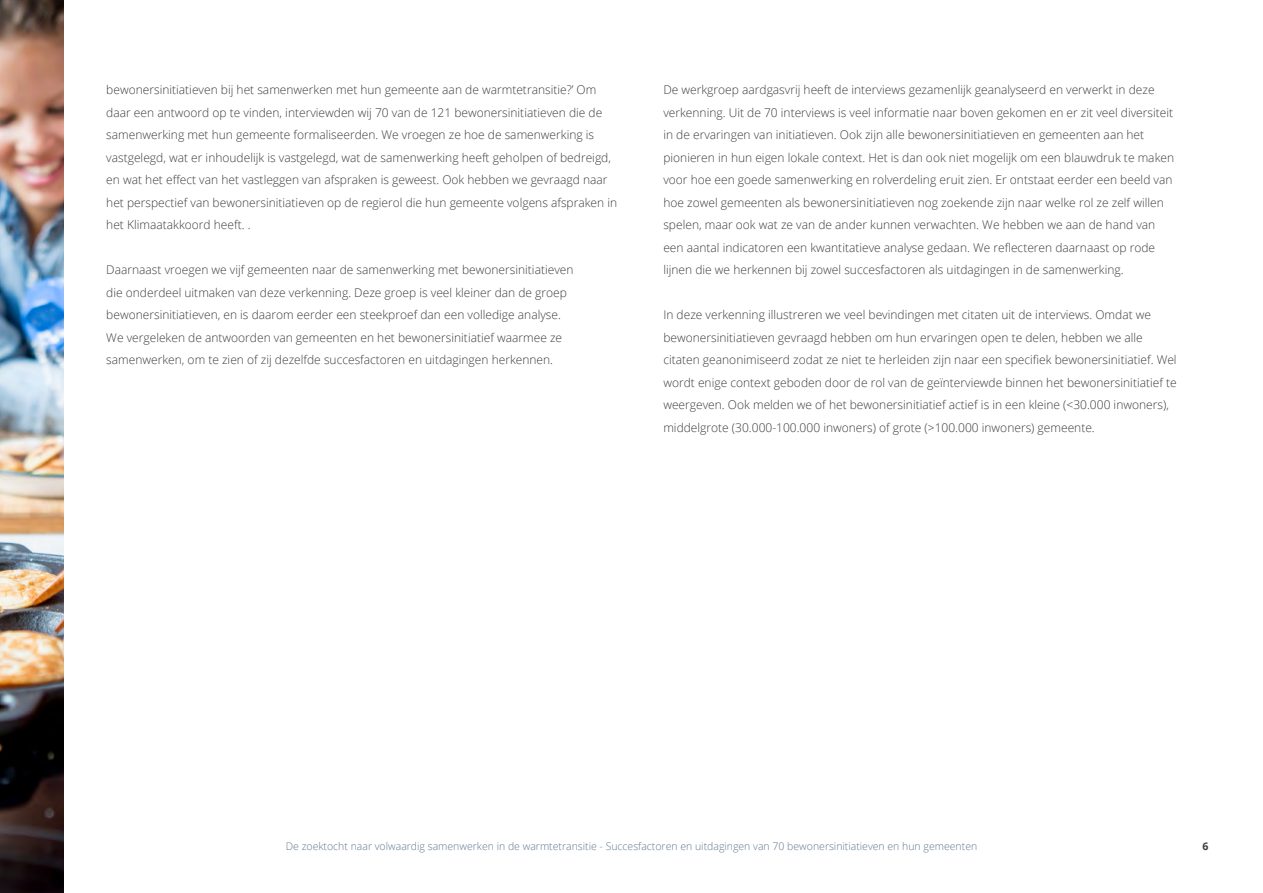
<style>
.page{position:relative;width:1263px;height:893px;background:#fff}
.page>*{position:absolute;margin:0;border:0;box-sizing:border-box;transform-origin:0 0}
.t1{font:300 12px/22.5px "Open Sans";color:#3c3c3b}
.t2{font:300 10.5px "Open Sans";color:#607790}
.t3{font:700 10.5px "Open Sans";color:#3c3c3b}
</style>
<div class="page">
<img style="left:0;top:0;width:64px;height:893px">
<p class="t1" style="left:106px;top:78px;width:512px">bewonersinitiatieven bij het samenwerken met hun gemeente aan de warmtetransitie?’ Om daar een antwoord op te vinden, interviewden wij 70 van de 121 bewonersinitiatieven die de samenwerking met hun gemeente formaliseerden. We vroegen ze hoe de samenwerking is vastgelegd, wat er inhoudelijk is vastgelegd, wat de samenwerking heeft geholpen of bedreigd, en wat het effect van het vastleggen van afspraken is geweest. Ook hebben we gevraagd naar het perspectief van bewonersinitiatieven op de regierol die hun gemeente volgens afspraken in het Klimaatakkoord heeft. .</p>
<p class="t1" style="left:106px;top:258px;width:469px">Daarnaast vroegen we vijf gemeenten naar de samenwerking met bewonersinitiatieven die onderdeel uitmaken van deze verkenning. Deze groep is veel kleiner dan de groep bewonersinitiatieven, en is daarom eerder een steekproef dan een volledige analyse.<br>We vergeleken de antwoorden van gemeenten en het bewonersinitiatief waarmee ze samenwerken, om te zien of zij dezelfde succesfactoren en uitdagingen herkennen.</p>
<p class="t1" style="left:663px;top:78px;width:512px">De werkgroep aardgasvrij heeft de interviews gezamenlijk geanalyseerd en verwerkt in deze verkenning. Uit de 70 interviews is veel informatie naar boven gekomen en er zit veel diversiteit in de ervaringen van initiatieven. Ook zijn alle bewonersinitiatieven en gemeenten aan het pionieren in hun eigen lokale context. Het is dan ook niet mogelijk om een blauwdruk te maken voor hoe een goede samenwerking en rolverdeling eruit zien. Er ontstaat eerder een beeld van hoe zowel gemeenten als bewonersinitiatieven nog zoekende zijn naar welke rol ze zelf willen spelen, maar ook wat ze van de ander kunnen verwachten. We hebben we aan de hand van een aantal indicatoren een kwantitatieve analyse gedaan. We reflecteren daarnaast op rode lijnen die we herkennen bij zowel succesfactoren als uitdagingen in de samenwerking.</p>
<p class="t1" style="left:663px;top:303px;width:515px">In deze verkenning illustreren we veel bevindingen met citaten uit de interviews. Omdat we bewonersinitiatieven gevraagd hebben om hun ervaringen open te delen, hebben we alle citaten geanonimiseerd zodat ze niet te herleiden zijn naar een specifiek bewonersinitiatief. Wel wordt enige context geboden door de rol van de geïnterviewde binnen het bewonersinitiatief te weergeven. Ook melden we of het bewonersinitiatief actief is in een kleine (&lt;30.000 inwoners), middelgrote (30.000-100.000 inwoners) of grote (&gt;100.000 inwoners) gemeente.</p>
<p class="t2" style="left:286px;top:838px;width:693px">De zoektocht naar volwaardig samenwerken in de warmtetransitie - Succesfactoren en uitdagingen van 70 bewonersinitiatieven en hun gemeenten</p>
<p class="t3" style="left:1202px;top:838px;width:7px">6</p>
</div>
